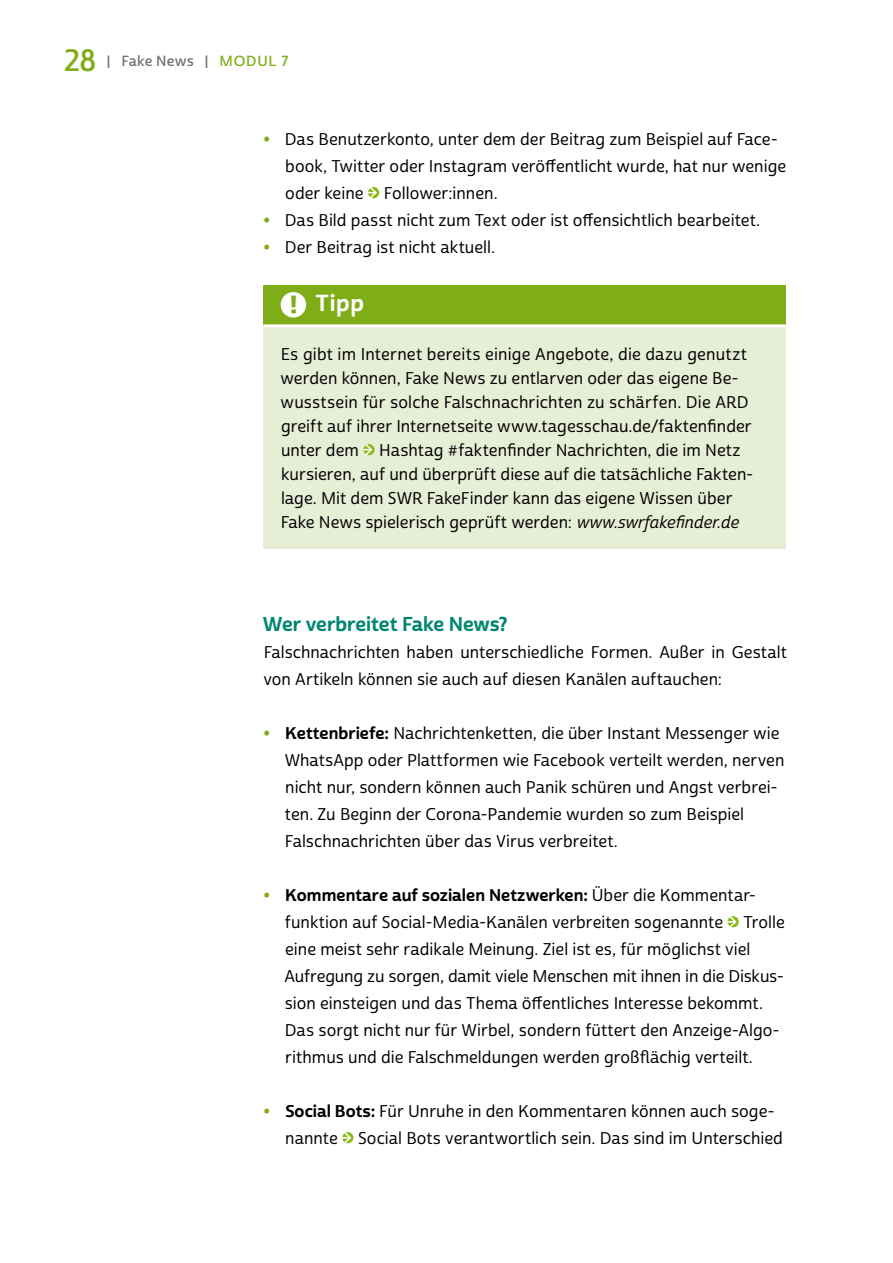
<style>
.page{position:relative;width:893px;height:1263px;background:#fff}
.page>*{position:absolute;margin:0;border:0;box-sizing:border-box;transform-origin:0 0}
.t1{font:22.5px "Cabrito Sans Nor Bol";color:#fff}
.Ü3{font:19.5px "Cabrito Sans Nor Bol";color:#008670}
.Tipp_Box{font:16.5px/27px "Cabrito Sans Nor Med";letter-spacing:.005em;color:#000}
.Fließtext_ohne_Einzu{font:16.5px/27px "Cabrito Sans Nor Med";letter-spacing:.005em;color:#000}
.t2{font:14.25px "Cabrito Sans Nor Dem";letter-spacing:.02em;color:#707172}
.s1{font-size:30px;color:#7fad17}
.s2{color:#7fad17}
.s3{font-family:"Cabrito Sans Nor Bol";color:#7fad17}
.s4{font-family:"Cabrito Sans Nor Med It"}
.s5{font-family:"Cabrito Sans Nor Bol"}
</style>
<div class="page">
<svg style="left:368px;top:187px;width:10px;height:12px"></svg>
<div style="left:264px;top:286px;width:522px;height:40px;background:#7fad17"></div>
<div style="left:264px;top:326px;width:522px;height:223px;background:#e7eed6"></div>
<hr style="left:264px;top:324px;width:522px;height:3px;background:#fff">
<div style="left:281px;top:292px;width:25px;height:26px;background:#fff;border-radius:50%"></div>
<svg style="left:291px;top:296px;width:5px;height:17px"></svg>
<svg style="left:363px;top:444px;width:11px;height:12px"></svg>
<svg style="left:727px;top:916px;width:11px;height:12px"></svg>
<svg style="left:342px;top:1132px;width:10px;height:12px"></svg>
<p class="t2" style="left:64px;top:52px;width:226px"><span class="s1">28</span> | Fake News | <span class="s2">MODUL 7</span></p>
<p class="Tipp_Box" style="left:285px;top:126px;width:502px;text-indent:-22px"><span class="s3">•</span> Das Benutzerkonto, unter dem der Beitrag zum Beispiel auf Face&shy;book, Twitter oder Instagram veröffentlicht wurde, hat nur wenige oder keine Follower:innen.</p>
<p class="Tipp_Box" style="left:263px;top:207px;width:498px"><span class="s3">•</span> Das Bild passt nicht zum Text oder ist offensichtlich bearbeitet.</p>
<p class="Tipp_Box" style="left:263px;top:234px;width:233px"><span class="s3">•</span> Der Beitrag ist nicht aktuell.</p>
<p class="t1" style="left:315px;top:289px;width:50px">Tipp</p>
<p class="Tipp_Box" style="left:281px;top:342px;width:473px;line-height:24px">Es gibt im Internet bereits einige Angebote, die dazu genutzt werden können, Fake News zu entlarven oder das eigene Be&shy;wusstsein für solche Falschnachrichten zu schärfen. Die ARD greift auf ihrer Internetseite www.tagesschau.de/faktenfinder unter dem Hashtag #faktenfinder Nachrichten, die im Netz kursieren, auf und überprüft diese auf die tatsächliche Fakten&shy;lage. Mit dem SWR FakeFinder kann das eigene Wissen über Fake News spielerisch geprüft werden: <span class="s4">www.swrfakefinder.de</span></p>
<p class="Ü3" style="left:263px;top:612px;width:246px">Wer verbreitet Fake News?</p>
<p class="Fließtext_ohne_Einzu" style="left:263px;top:639px;width:525px">Falschnachrichten haben unterschiedliche Formen. Außer in Gestalt von Artikeln können sie auch auf diesen Kanälen auftauchen:</p>
<p class="Tipp_Box" style="left:285px;top:720px;width:501px;text-indent:-21px"><span class="s3">•</span> <span class="s5">Kettenbriefe:</span> Nachrichtenketten, die über Instant Messenger wie WhatsApp oder Plattformen wie Facebook verteilt werden, nerven nicht nur, sondern können auch Panik schüren und Angst verbrei&shy;ten. Zu Beginn der Corona-Pandemie wurden so zum Beispiel Falschnachrichten über das Virus verbreitet.</p>
<p class="Tipp_Box" style="left:284px;top:882px;width:502px;text-indent:-21px"><span class="s3">•</span> <span class="s5">Kommentare auf sozialen Netzwerken:</span> Über die Kommentar&shy;funktion auf Social-Media-Kanälen verbreiten sogenannte Trolle eine meist sehr radikale Meinung. Ziel ist es, für möglichst viel Aufregung zu sorgen, damit viele Menschen mit ihnen in die Diskus&shy;sion einsteigen und das Thema öffentliches Interesse bekommt.<br>Das sorgt nicht nur für Wirbel, sondern füttert den Anzeige-Algo&shy;rithmus und die Falschmeldungen werden großflächig verteilt.</p>
<p class="Tipp_Box" style="left:285px;top:1098px;width:499px;text-indent:-22px"><span class="s3">•</span> <span class="s5">Social Bots:</span> Für Unruhe in den Kommentaren können auch soge&shy;nannte Social Bots verantwortlich sein. Das sind im Unterschied</p>
</div>
